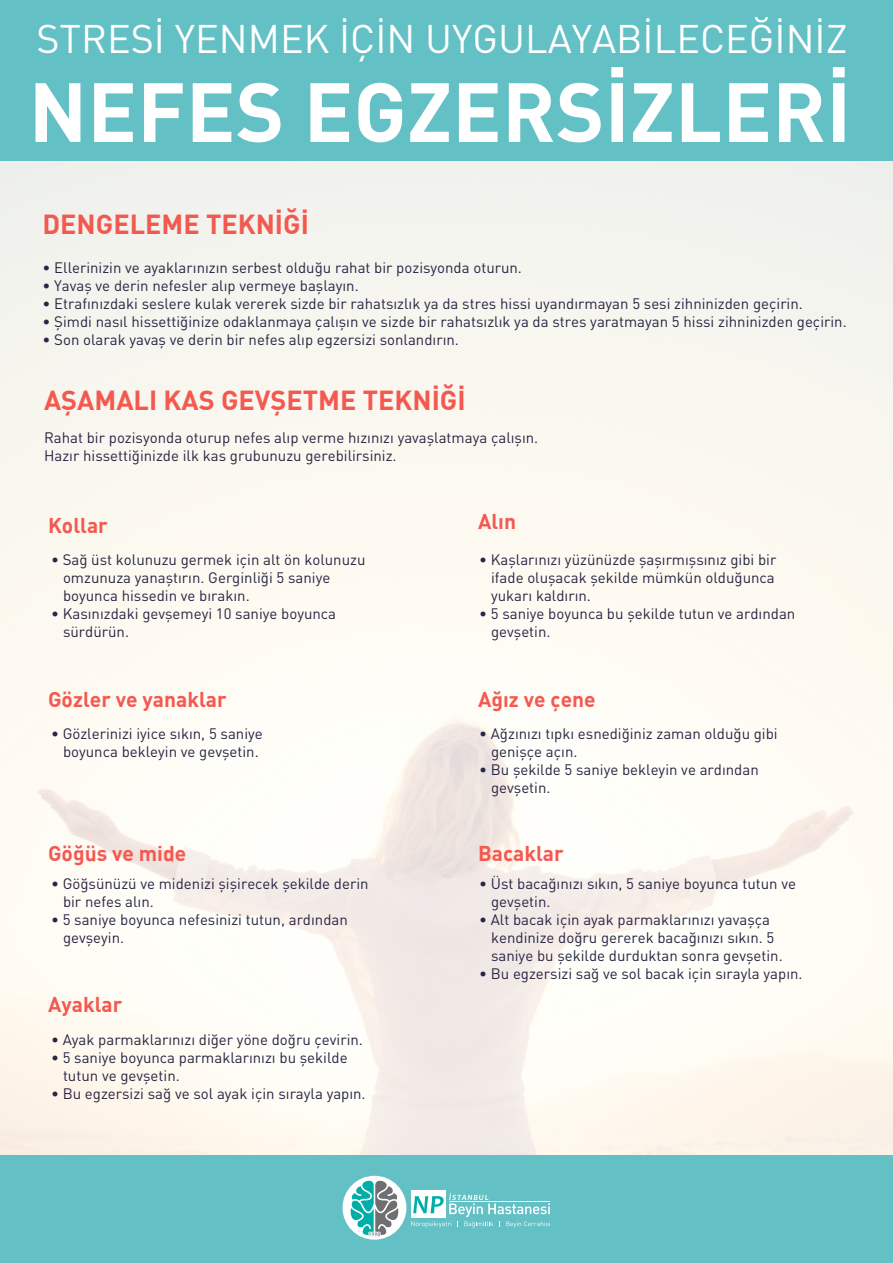
<style>
.page{position:relative;width:893px;height:1263px;background:#fff}
.page>*{position:absolute;margin:0;border:0;box-sizing:border-box;transform-origin:0 0}
.t1{font:700 82.5px "DIN";color:#fff}
.t2{font:39.45px "DIN";color:#fff}
.t3{font:700 27px "DIN";color:#f45950}
.t4{font:700 21px "DIN";color:#f45950}
.t5{font:15px/18px "DIN";color:#272644}
</style>
<div class="page">
<img style="left:0;top:161px;width:893px;height:995px">
<div style="left:0;top:0;width:893px;height:161px;background:#63c0c4"></div>
<div style="left:0;top:1156px;width:893px;height:107px;background:#63c0c4"></div>
<div style="left:342px;top:1176px;width:64px;height:64px;background:#fff;border-radius:50%"></div>
<div style="left:411px;top:1191px;width:34px;height:27px;background:#fff"></div>
<svg style="left:411px;top:1193px;width:139px;height:34px"></svg>
<svg style="left:350px;top:1180px;width:49px;height:57px"></svg>
<h2 class="t2" style="left:36px;top:14px;width:813px">STRESİ YENMEK İÇİN UYGULAYABİLECEĞİNİZ</h2>
<h1 class="t1" style="left:29px;top:58px;width:824px">NEFES EGZERSİZLERİ</h1>
<h3 class="t3" style="left:43px;top:207px;width:268px">DENGELEME TEKNİĞİ</h3>
<p class="t5" style="left:43px;top:259px;width:481px">• Ellerinizin ve ayaklarınızın serbest olduğu rahat bir pozisyonda oturun.</p>
<p class="t5" style="left:43px;top:277px;width:318px">• Yavaş ve derin nefesler alıp vermeye başlayın.</p>
<p class="t5" style="left:43px;top:295px;width:762px">• Etrafınızdaki seslere kulak vererek sizde bir rahatsızlık ya da stres hissi uyandırmayan 5 sesi zihninizden geçirin.</p>
<p class="t5" style="left:43px;top:313px;width:806px">• Şimdi nasıl hissettiğinize odaklanmaya çalışın ve sizde bir rahatsızlık ya da stres yaratmayan 5 hissi zihninizden geçirin.</p>
<p class="t5" style="left:43px;top:331px;width:418px">• Son olarak yavaş ve derin bir nefes alıp egzersizi sonlandırın.</p>
<h3 class="t3" style="left:44px;top:383px;width:423px">AŞAMALI KAS GEVŞETME TEKNİĞİ</h3>
<p class="t5" style="left:44px;top:429px;width:496px">Rahat bir pozisyonda oturup nefes alıp verme hızınızı yavaşlatmaya çalışın.<br>Hazır hissettiğinizde ilk kas grubunuzu gerebilirsiniz.</p>
<h3 class="t4" style="left:48px;top:512px;width:61px">Kollar</h3>
<h3 class="t4" style="left:478px;top:507px;width:40px">Alın</h3>
<p class="t5" style="left:63px;top:550px;width:304px;text-indent:-12px">• Sağ üst kolunuzu germek için alt ön kolunuzu omzunuza yanaştırın. Gerginliği 5 saniye boyunca hissedin ve bırakın.</p>
<p class="t5" style="left:63px;top:604px;width:275px;text-indent:-12px">• Kasınızdaki gevşemeyi 10 saniye boyunca sürdürün.</p>
<p class="t5" style="left:491px;top:550px;width:287px;text-align:justify;text-indent:-12px">• Kaşlarınızı yüzünüzde şaşırmışsınız gibi bir ifade oluşacak şekilde mümkün olduğunca yukarı kaldırın.</p>
<p class="t5" style="left:491px;top:604px;width:306px;text-indent:-12px">• 5 saniye boyunca bu şekilde tutun ve ardından gevşetin.</p>
<h3 class="t4" style="left:48px;top:686px;width:180px">Gözler ve yanaklar</h3>
<h3 class="t4" style="left:478px;top:686px;width:119px">Ağız ve çene</h3>
<p class="t5" style="left:51px;top:724px;width:213px;text-align:center">• Gözlerinizi iyice sıkın, 5 saniye boyunca bekleyin ve gevşetin.</p>
<p class="t5" style="left:491px;top:724px;width:288px;text-indent:-12px">• Ağzınızı tıpkı esnediğiniz zaman olduğu gibi genişçe açın.</p>
<p class="t5" style="left:491px;top:760px;width:269px;text-indent:-12px">• Bu şekilde 5 saniye bekleyin ve ardından gevşetin.</p>
<h3 class="t4" style="left:48px;top:840px;width:140px">Göğüs ve mide</h3>
<p class="t5" style="left:63px;top:874px;width:307px;text-indent:-12px">• Göğsünüzü ve midenizi şişirecek şekilde derin bir nefes alın.</p>
<p class="t5" style="left:63px;top:910px;width:286px;text-indent:-12px">• 5 saniye boyunca nefesinizi tutun, ardından gevşeyin.</p>
<h3 class="t4" style="left:48px;top:991px;width:76px">Ayaklar</h3>
<p class="t5" style="left:51px;top:1030px;width:313px">• Ayak parmaklarınızı diğer yöne doğru çevirin.</p>
<p class="t5" style="left:63px;top:1048px;width:286px;text-indent:-12px">• 5 saniye boyunca parmaklarınızı bu şekilde tutun ve gevşetin.</p>
<p class="t5" style="left:51px;top:1084px;width:316px">• Bu egzersizi sağ ve sol ayak için sırayla yapın.</p>
<h3 class="t4" style="left:478px;top:840px;width:87px">Bacaklar</h3>
<p class="t5" style="left:491px;top:874px;width:306px;text-indent:-12px">• Üst bacağınızı sıkın, 5 saniye boyunca tutun ve gevşetin.</p>
<p class="t5" style="left:491px;top:910px;width:293px;text-indent:-12px">• Alt bacak için ayak parmaklarınızı yavaşça kendinize doğru gererek bacağınızı sıkın. 5 saniye bu şekilde durduktan sonra gevşetin.</p>
<p class="t5" style="left:479px;top:964px;width:325px">• Bu egzersizi sağ ve sol bacak için sırayla yapın.</p>
</div>
